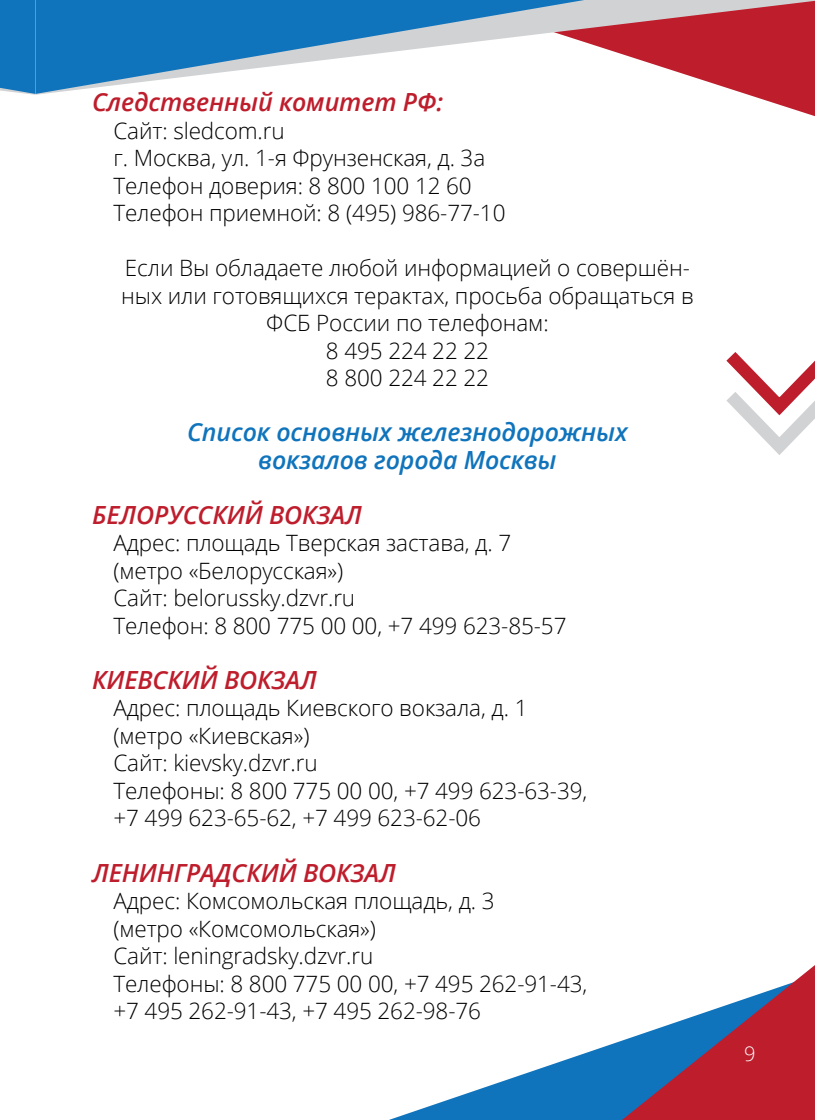
<style>
.page{position:relative;width:815px;height:1120px;background:#fff}
.page>*{position:absolute;margin:0;border:0;box-sizing:border-box;transform-origin:0 0}
.заголовок_2{font:italic 600 25px "Open Sans";letter-spacing:-.005em;color:#be1d2c}
.заголовки{font:italic 600 25px "Open Sans";letter-spacing:-.005em;color:#1074bc}
.основной{font:300 22.5px "Open Sans";letter-spacing:-.005em;color:#000}
.t1{font:300 20px "Open Sans";color:#fff}
</style>
<div class="page">
<svg style="left:389px;top:1040px;width:233px;height:80px"></svg>
<svg style="left:622px;top:965px;width:193px;height:155px"></svg>
<svg style="left:749px;top:95px;width:66px;height:21px"></svg>
<svg style="left:35px;top:0;width:780px;height:95px;fill:#be1d2c"></svg>
<svg style="left:35px;top:0;width:549px;height:94px"></svg>
<div style="left:0;top:0;width:35px;height:95px;background:#1074bc"></div>
<svg style="left:726px;top:352px;width:89px;height:103px"></svg>
<p class="заголовок_2" style="left:92px;top:85px;width:352px">Следственный комитет РФ:</p>
<p class="основной" style="left:113px;top:115px;width:173px">Сайт: sledcom.ru</p>
<p class="основной" style="left:113px;top:143px;width:373px">г. Москва, ул. 1-я Фрунзенская, д. 3а</p>
<p class="основной" style="left:113px;top:170px;width:360px">Телефон доверия: 8 800 100 12 60</p>
<p class="основной" style="left:113px;top:198px;width:394px">Телефон приемной: 8 (495) 986-77-10</p>
<p class="основной" style="left:125px;top:253px;width:567px">Если Вы обладаете любой информацией о совершён-</p>
<p class="основной" style="left:121px;top:280px;width:574px">ных или готовящихся терактах, просьба обращаться в</p>
<p class="основной" style="left:266px;top:308px;width:284px">ФСБ России по телефонам:</p>
<p class="основной" style="left:326px;top:335px;width:165px">8 495 224 22 22</p>
<p class="основной" style="left:326px;top:363px;width:165px">8 800 224 22 22</p>
<p class="заголовки" style="left:187px;top:415px;width:442px">Список основных железнодорожных</p>
<p class="заголовки" style="left:258px;top:443px;width:300px">вокзалов города Москвы</p>
<p class="заголовок_2" style="left:92px;top:498px;width:271px">БЕЛОРУССКИЙ ВОКЗАЛ</p>
<p class="основной" style="left:113px;top:528px;width:399px">Адрес: площадь Тверская застава, д. 7</p>
<p class="основной" style="left:113px;top:555px;width:231px">(метро «Белорусская»)</p>
<p class="основной" style="left:113px;top:583px;width:243px">Сайт: belorussky.dzvr.ru</p>
<p class="основной" style="left:113px;top:610px;width:455px">Телефон: 8 800 775 00 00, +7 499 623-85-57</p>
<p class="заголовок_2" style="left:92px;top:663px;width:226px">КИЕВСКИЙ ВОКЗАЛ</p>
<p class="основной" style="left:113px;top:693px;width:416px">Адрес: площадь Киевского вокзала, д. 1</p>
<p class="основной" style="left:113px;top:720px;width:198px">(метро «Киевская»)</p>
<p class="основной" style="left:113px;top:748px;width:206px">Сайт: kievsky.dzvr.ru</p>
<p class="основной" style="left:113px;top:775px;width:476px">Телефоны: 8 800 775 00 00, +7 499 623-63-39,</p>
<p class="основной" style="left:113px;top:803px;width:369px">+7 499 623-65-62, +7 499 623-62-06</p>
<p class="заголовок_2" style="left:92px;top:855px;width:305px">ЛЕНИНГРАДСКИЙ ВОКЗАЛ</p>
<p class="основной" style="left:113px;top:885px;width:383px">Адрес: Комсомольская площадь, д. 3</p>
<p class="основной" style="left:113px;top:913px;width:264px">(метро «Комсомольская»)</p>
<p class="основной" style="left:113px;top:940px;width:262px">Сайт: leningradsky.dzvr.ru</p>
<p class="основной" style="left:113px;top:968px;width:476px">Телефоны: 8 800 775 00 00, +7 495 262-91-43,</p>
<p class="основной" style="left:113px;top:995px;width:369px">+7 495 262-91-43, +7 495 262-98-76</p>
<p class="t1" style="left:744px;top:1040px;width:13px">9</p>
</div>
